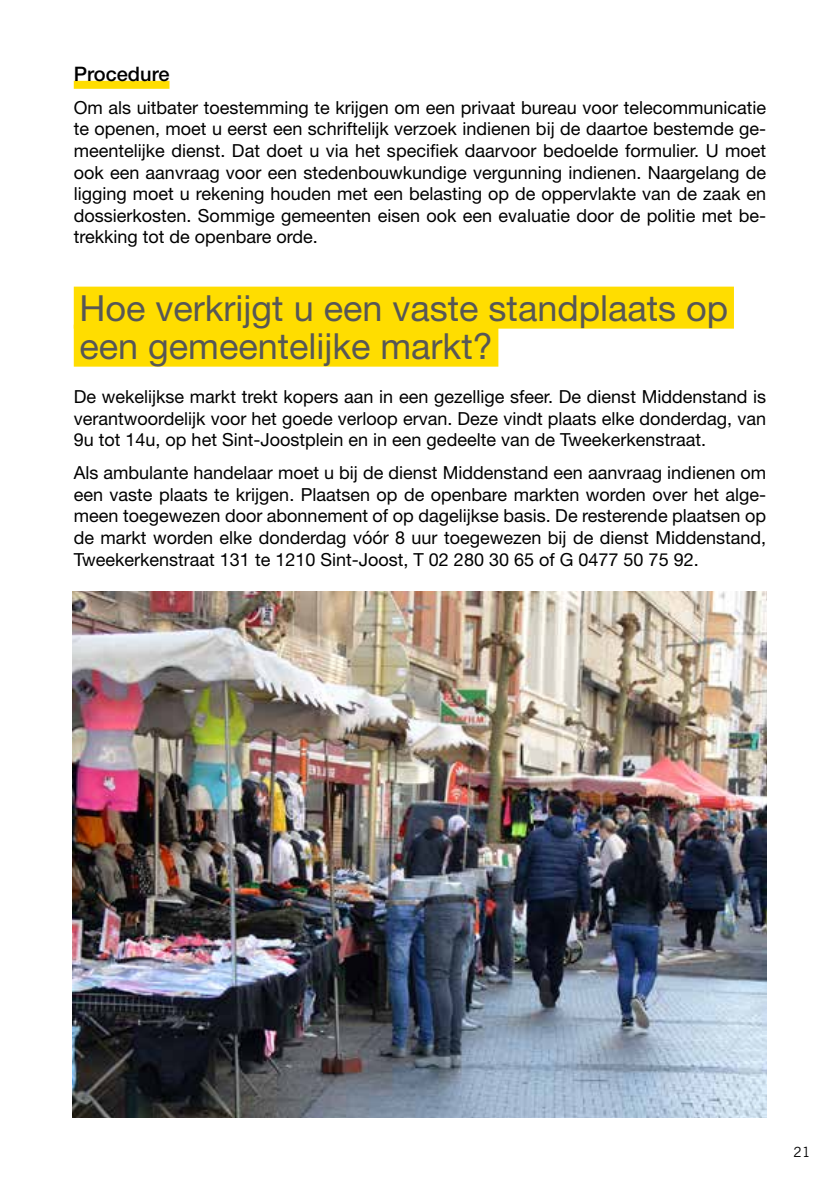
<style>
.page{position:relative;width:840px;height:1191px;background:#fff}
.page>*{position:absolute;margin:0;border:0;box-sizing:border-box;transform-origin:0 0}
.t1{font:36px/38px "Helvetica Neue LT Std";color:#575756}
.t2{font:500 20px "Helvetica Neue LT Std";color:#000}
.t3{font:18px/21.6px "Helvetica Neue LT Std";color:#000;text-align:justify}
.t4{font:14px "News Gothic BT";color:#000}
</style>
<div class="page">
<div style="left:74px;top:81px;width:95px;height:8px;background:#fd0"></div>
<div style="left:74px;top:287px;width:659px;height:42px;background:#fd0"></div>
<div style="left:74px;top:325px;width:424px;height:42px;background:#fd0"></div>
<img style="left:72px;top:591px;width:693px;height:526px">
<p class="t2" style="left:74px;top:62px;width:97px">Procedure</p>
<p class="t3" style="left:74px;top:96px;width:693px">Om als uitbater toestemming te krijgen om een privaat bureau voor telecommunicatie te openen, moet u eerst een schriftelijk verzoek indienen bij de daartoe bestemde ge&shy;meentelijke dienst. Dat doet u via het specifiek daarvoor bedoelde formulier. U moet ook een aanvraag voor een stedenbouwkundige vergunning indienen. Naargelang de ligging moet u rekening houden met een belasting op de oppervlakte van de zaak en dossierkosten. Sommige gemeenten eisen ook een evaluatie door de politie met be&shy;trekking tot de openbare orde.</p>
<h1 class="t1" style="left:79px;top:288px;width:650px">Hoe verkrijgt u een vaste standplaats op een gemeentelijke markt?</h1>
<p class="t3" style="left:74px;top:385px;width:693px">De wekelijkse markt trekt kopers aan in een gezellige sfeer. De dienst Middenstand is verantwoordelijk voor het goede verloop ervan. Deze vindt plaats elke donderdag, van 9u tot 14u, op het Sint-Joostplein en in een gedeelte van de Tweekerkenstraat.</p>
<p class="t3" style="left:74px;top:462px;width:693px">Als ambulante handelaar moet u bij de dienst Middenstand een aanvraag indienen om een vaste plaats te krijgen. Plaatsen op de openbare markten worden over het alge&shy;meen toegewezen door abonnement of op dagelijkse basis. De resterende plaatsen op de markt worden elke donderdag vóór 8 uur toegewezen bij de dienst Middenstand, Tweekerkenstraat 131 te 1210 Sint-Joost, T 02 280 30 65 of G 0477 50 75 92.</p>
<p class="t4" style="left:793px;top:1143px;width:18px">21</p>
</div>
